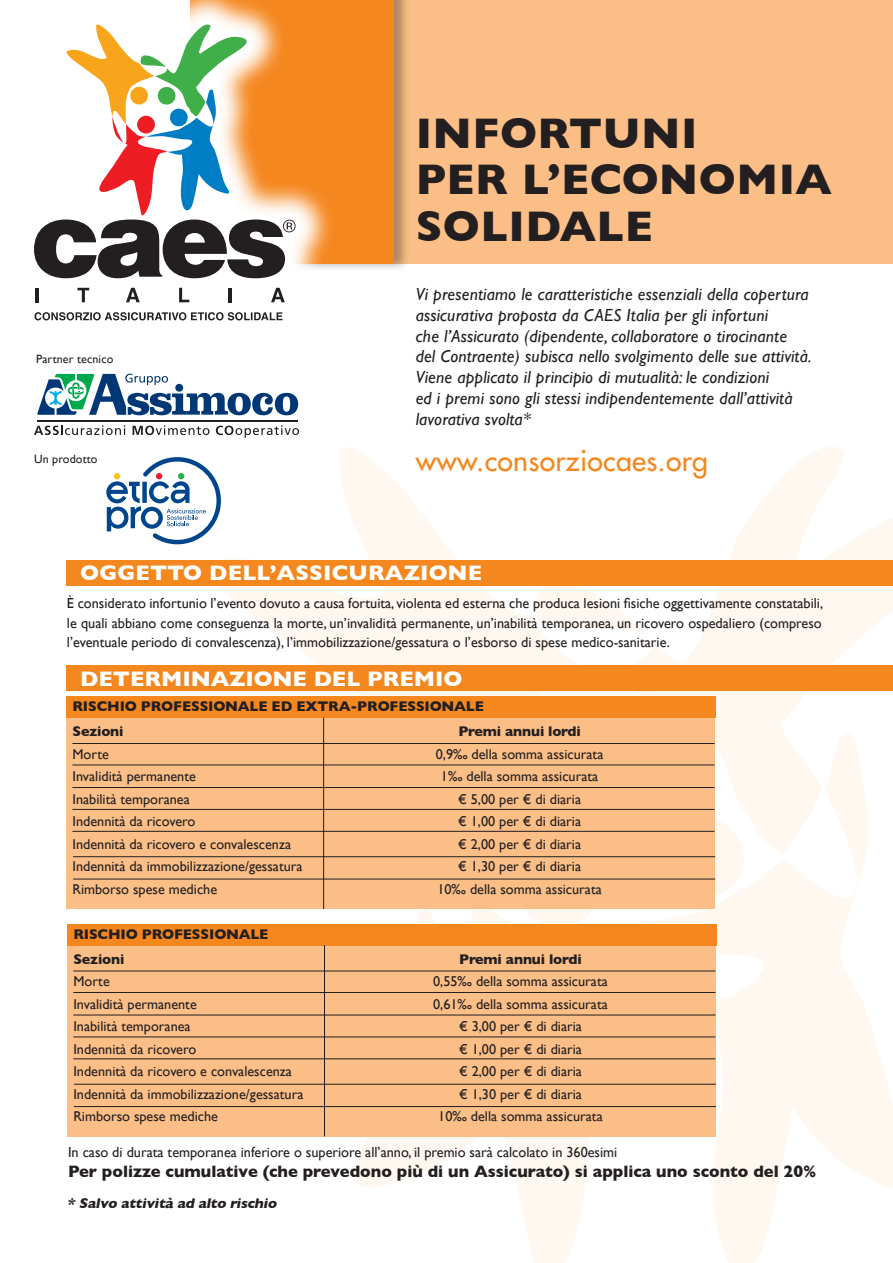
<style>
.page{position:relative;width:893px;height:1263px;background:#fff}
.page>*{position:absolute;margin:0;border:0;box-sizing:border-box;transform-origin:0 0}
.t1{font:700 43.65px/46.5px "Gill Sans";letter-spacing:.01em;color:#231f20}
.t2{font:28.5px "Futura";letter-spacing:.01em;color:#f5871f}
.t3{font:700 21.3px "Gill Sans";color:#fff;scale:1.04 1}
.t4{font:italic 17.55px "Gill Sans";letter-spacing:.01em;color:#231f20}
.t5{font:700 16.8px "Gill Sans";color:#231f20}
.t6{font:14.55px/19.5px "Gill Sans";color:#231f20;text-align:justify}
.t7{font:14.25px "Gill Sans";color:#231f20}
.t8{font:700 14.25px/22.5px "Gill Sans";letter-spacing:-.01em;color:#231f20}
.t9{font:italic 700 14.25px "Gill Sans";color:#231f20}
.t10{font:12px "Gill Sans";letter-spacing:.01em;color:#231f20}
.s1{font-weight:400}
</style>
<div class="page">
<svg style="left:655px;top:854px;width:238px;height:409px;fill:#fef8f0"></svg>
<svg style="left:219px;top:447px;width:316px;height:249px"></svg>
<svg style="left:344px;top:909px;width:311px;height:354px"></svg>
<svg style="left:535px;top:447px;width:358px;height:407px"></svg>
<svg style="left:714px;top:813px;width:35px;height:89px"></svg>
<div style="left:67px;top:560px;width:826px;height:26px;background:#f5871f"></div>
<div style="left:66px;top:665px;width:827px;height:26px;background:#f5871f"></div>
<div style="left:393px;top:0;width:500px;height:264px;background:#fabe86"></div>
<div style="left:191px;top:0;width:219px;height:272px;background:#231f20;opacity:.35"></div>
<div style="left:190px;top:0;width:203px;height:264px;background:#f5871f"></div>
<svg style="left:35px;top:0;width:301px;height:321px"></svg>
<svg style="left:34px;top:20px;width:262px;height:258px"></svg>
<hr style="left:35px;top:288px;width:3px;height:14px;background:#231f20">
<svg style="left:77px;top:288px;width:12px;height:14px"></svg>
<svg style="left:126px;top:288px;width:14px;height:14px"></svg>
<svg style="left:179px;top:288px;width:10px;height:14px"></svg>
<hr style="left:229px;top:288px;width:3px;height:14px;background:#231f20">
<svg style="left:271px;top:288px;width:14px;height:14px"></svg>
<div style="left:66px;top:709px;width:648px;height:200px;background:#fabe86"></div>
<div style="left:66px;top:696px;width:649px;height:22px;background:#f5871f"></div>
<hr style="left:72px;top:743px;width:643px;height:1px;background:#231f20">
<hr style="left:72px;top:765px;width:643px;height:1px;background:#231f20">
<hr style="left:72px;top:787px;width:643px;height:1px;background:#231f20">
<hr style="left:72px;top:809px;width:643px;height:1px;background:#231f20">
<hr style="left:72px;top:831px;width:643px;height:1px;background:#231f20">
<hr style="left:73px;top:856px;width:642px;height:1px;background:#231f20">
<hr style="left:73px;top:879px;width:642px;height:1px;background:#231f20">
<hr style="left:323px;top:718px;width:1px;height:191px;background:#231f20">
<div style="left:67px;top:937px;width:648px;height:199px;background:#fabe86"></div>
<div style="left:67px;top:924px;width:649px;height:21px;background:#f5871f"></div>
<hr style="left:73px;top:971px;width:642px;height:1px;background:#231f20">
<hr style="left:73px;top:992px;width:642px;height:1px;background:#231f20">
<hr style="left:73px;top:1015px;width:642px;height:1px;background:#231f20">
<hr style="left:73px;top:1036px;width:642px;height:1px;background:#231f20">
<hr style="left:73px;top:1058px;width:642px;height:1px;background:#231f20">
<hr style="left:74px;top:1084px;width:642px;height:1px;background:#231f20">
<hr style="left:74px;top:1106px;width:642px;height:1px;background:#231f20">
<hr style="left:324px;top:945px;width:1px;height:191px;background:#231f20">
<hr style="left:37px;top:421px;width:261px;height:1px;background:#231f20">
<svg style="left:37px;top:374px;width:261px;height:41px"></svg>
<svg style="left:34px;top:425px;width:91px;height:10px"></svg>
<svg style="left:133px;top:425px;width:76px;height:10px"></svg>
<svg style="left:216px;top:425px;width:83px;height:13px"></svg>
<svg style="left:106px;top:457px;width:115px;height:87px"></svg>
<svg style="left:34px;top:312px;width:248px;height:8px"></svg>
<p class="t10" style="left:36px;top:352px;width:79px">Partner tecnico</p>
<p class="t10" style="left:34px;top:452px;width:65px">Un prodotto</p>
<p class="t1" style="left:416px;top:109px;width:283px">INFORTUNI</p>
<p class="t1" style="left:416px;top:155px;width:418px">PER L’ECONOMIA<br>SOLIDALE</p>
<p class="t4" style="left:416px;top:284px;width:395px">Vi presentiamo le caratteristiche essenziali della copertura</p>
<p class="t4" style="left:416px;top:305px;width:354px">assicurativa proposta da CAES Italia per gli infortuni</p>
<p class="t4" style="left:416px;top:326px;width:373px">che l’Assicurato (dipendente, collaboratore o tirocinante</p>
<p class="t4" style="left:416px;top:346px;width:397px">del Contraente) subisca nello svolgimento delle sue attività.</p>
<p class="t4" style="left:416px;top:367px;width:355px">Viene applicato il principio di mutualità: le condizioni</p>
<p class="t4" style="left:416px;top:388px;width:378px">ed i premi sono gli stessi indipendentemente dall’attività</p>
<p class="t4" style="left:416px;top:409px;width:117px">lavorativa svolta*</p>
<p class="t2" style="left:416px;top:442px;width:294px">www.consorziocaes.org</p>
<p class="t3" style="left:80px;top:556px;width:388px">OGGETTO DELL’ASSICURAZIONE</p>
<p class="t6" style="left:67px;top:594px;width:758px">È considerato infortunio l’evento dovuto a causa fortuita, violenta ed esterna che produca lesioni fisiche oggettivamente constatabili, le quali abbiano come conseguenza la morte, un’invalidità permanente, un’inabilità temporanea, un ricovero ospedaliero (compreso l’eventuale periodo di convalescenza), l’immobilizzazione/gessatura o l’esborso di spese medico-sanitarie.</p>
<p class="t3" style="left:80px;top:662px;width:369px">DETERMINAZIONE DEL PREMIO</p>
<p class="t8" style="left:72px;top:695px;width:413px">RISCHIO PROFESSIONALE ED EXTRA-PROFESSIONALE</p>
<p class="t8" style="left:72px;top:720px;width:53px">Sezioni<br><span class="s1">Morte</span></p>
<p class="t7" style="left:72px;top:768px;width:125px">Invalidità permanente</p>
<p class="t7" style="left:72px;top:790px;width:119px">Inabilità temporanea</p>
<p class="t7" style="left:72px;top:813px;width:124px">Indennità da ricovero</p>
<p class="t7" style="left:72px;top:835px;width:220px">Indennità da ricovero e convalescenza</p>
<p class="t7" style="left:72px;top:858px;width:232px">Indennità da immobilizzazione/gessatura</p>
<p class="t7" style="left:72px;top:880px;width:146px">Rimborso spese mediche</p>
<p class="t8" style="left:73px;top:922px;width:197px">RISCHIO PROFESSIONALE</p>
<p class="t8" style="left:73px;top:947px;width:53px">Sezioni<br><span class="s1">Morte</span></p>
<p class="t7" style="left:73px;top:995px;width:125px">Invalidità permanente</p>
<p class="t7" style="left:73px;top:1018px;width:119px">Inabilità temporanea</p>
<p class="t7" style="left:73px;top:1040px;width:124px">Indennità da ricovero</p>
<p class="t7" style="left:73px;top:1063px;width:220px">Indennità da ricovero e convalescenza</p>
<p class="t7" style="left:73px;top:1085px;width:232px">Indennità da immobilizzazione/gessatura</p>
<p class="t7" style="left:73px;top:1108px;width:146px">Rimborso spese mediche</p>
<p class="t8" style="left:458px;top:720px;width:124px">Premi annui lordi</p>
<p class="t7" style="left:436px;top:745px;width:169px">0,9‰ della somma assicurata</p>
<p class="t7" style="left:441px;top:768px;width:159px">1‰ della somma assicurata</p>
<p class="t7" style="left:458px;top:790px;width:124px">€ 5,00 per € di diaria</p>
<p class="t7" style="left:458px;top:813px;width:124px">€ 1,00 per € di diaria</p>
<p class="t7" style="left:458px;top:835px;width:124px">€ 2,00 per € di diaria</p>
<p class="t7" style="left:458px;top:858px;width:124px">€ 1,30 per € di diaria</p>
<p class="t7" style="left:437px;top:880px;width:166px">10‰ della somma assicurata</p>
<p class="t8" style="left:459px;top:947px;width:124px">Premi annui lordi</p>
<p class="t7" style="left:433px;top:973px;width:176px">0,55‰ della somma assicurata</p>
<p class="t7" style="left:433px;top:995px;width:176px">0,61‰ della somma assicurata</p>
<p class="t7" style="left:459px;top:1018px;width:124px">€ 3,00 per € di diaria</p>
<p class="t7" style="left:459px;top:1040px;width:124px">€ 1,00 per € di diaria</p>
<p class="t7" style="left:459px;top:1063px;width:124px">€ 2,00 per € di diaria</p>
<p class="t7" style="left:459px;top:1085px;width:124px">€ 1,30 per € di diaria</p>
<p class="t7" style="left:438px;top:1108px;width:166px">10‰ della somma assicurata</p>
<p class="t6" style="left:68px;top:1142px;width:551px">In caso di durata temporanea inferiore o superiore all’anno, il premio sarà calcolato in 360esimi</p>
<p class="t5" style="left:68px;top:1157px;width:750px">Per polizze cumulative (che prevedono più di un Assicurato) si applica uno sconto del 20%</p>
<p class="t9" style="left:67px;top:1192px;width:215px">* Salvo attività ad alto rischio</p>
</div>
